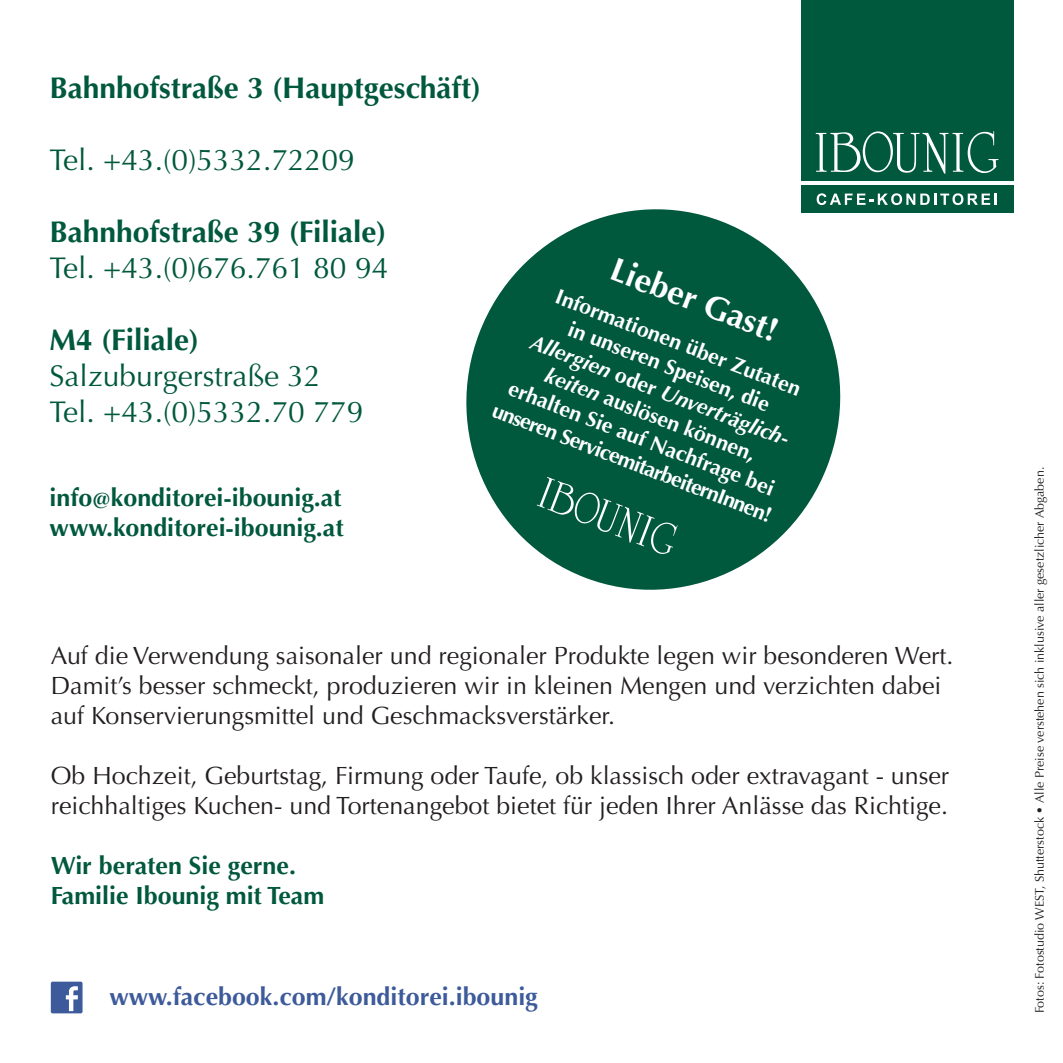
<style>
.page{position:relative;width:1063px;height:1063px;background:#fff}
.page>*{position:absolute;margin:0;border:0;box-sizing:border-box;transform-origin:0 0}
.t1{font:700 33.25px "Optima";color:#fff}
.t2{font:30px/36px "Optima";color:#00583d}
.t3{font:700 30px "Optima";color:#00583d}
.t4{font:25px/30px "Optima";color:#231f20}
.t5{font:700 25px/30px "Optima";color:#00583d}
.t6{font:700 25px "Optima";color:#3d5a9a}
.t7{font:700 21.5px/25.8px "Optima";color:#fff;text-align:center}
.t8{font:12.5px "Optima";color:#231f20}
.s1{font-style:italic}
</style>
<div class="page">
<svg style="left:51px;top:982px;width:32px;height:31px"></svg>
<div style="left:801px;top:0;width:212px;height:181px;background:#00583d"></div>
<div style="left:801px;top:184px;width:212px;height:29px;background:#00583d"></div>
<svg style="left:816px;top:131px;width:182px;height:43px"></svg>
<svg style="left:865px;top:193px;width:132px;height:12px"></svg>
<svg style="left:466px;top:193px;width:399px;height:397px;fill:#00583d"></svg>
<svg style="left:537px;top:477px;width:141px;height:77px;background:#15664d"></svg>
<p class="t3" style="left:50px;top:71px;width:433px">Bahnhofstraße 3 (Hauptgeschäft)</p>
<p class="t2" style="left:50px;top:143px;width:307px">Tel. +43.(0)5332.72209</p>
<p class="t3" style="left:50px;top:215px;width:338px">Bahnhofstraße 39 (Filiale)</p>
<p class="t2" style="left:50px;top:251px;width:340px">Tel. +43.(0)676.761 80 94</p>
<p class="t3" style="left:50px;top:323px;width:151px">M4 (Filiale)</p>
<p class="t2" style="left:50px;top:359px;width:315px">Salzuburgerstraße 32<br>Tel. +43.(0)5332.70 779</p>
<p class="t5" style="left:50px;top:483px;width:296px">info@konditorei-ibounig.at www.konditorei-ibounig.at</p>
<h1 class="t1" style="left:619px;top:250px;width:178px;rotate:21deg">Lieber Gast!</h1>
<p class="t7" style="left:544px;top:277px;width:299px;rotate:21deg">Informationen über Zutaten<br>in unseren Speisen, die<br><span class="s1">Allergien</span> oder <span class="s1">Unverträglich&shy;keiten</span> auslösen können, erhalten Sie auf Nachfrage bei unseren ServicemitarbeiternInnen!</p>
<p class="t4" style="left:51px;top:641px;width:904px">Auf die Verwendung saisonaler und regionaler Produkte legen wir besonderen Wert.<br>Damit’s besser schmeckt, produzieren wir in kleinen Mengen und verzichten dabei auf Konservierungsmittel und Geschmacksverstärker.</p>
<p class="t4" style="left:51px;top:761px;width:900px">Ob Hochzeit, Geburtstag, Firmung oder Taufe, ob klassisch oder extravagant - unser reichhaltiges Kuchen- und Tortenangebot bietet für jeden Ihrer Anlässe das Richtige.</p>
<p class="t5" style="left:51px;top:851px;width:275px">Wir beraten Sie gerne.<br>Familie Ibounig mit Team</p>
<p class="t6" style="left:109px;top:982px;width:430px">www.facebook.com/konditorei.ibounig</p>
<p class="t8" style="left:1032px;top:1013px;width:548px;rotate:-90deg">Fotos: Fotostudio WEST, Shutterstock • Alle Preise verstehen sich inklusive aller gesetzlicher Abgaben.</p>
</div>
